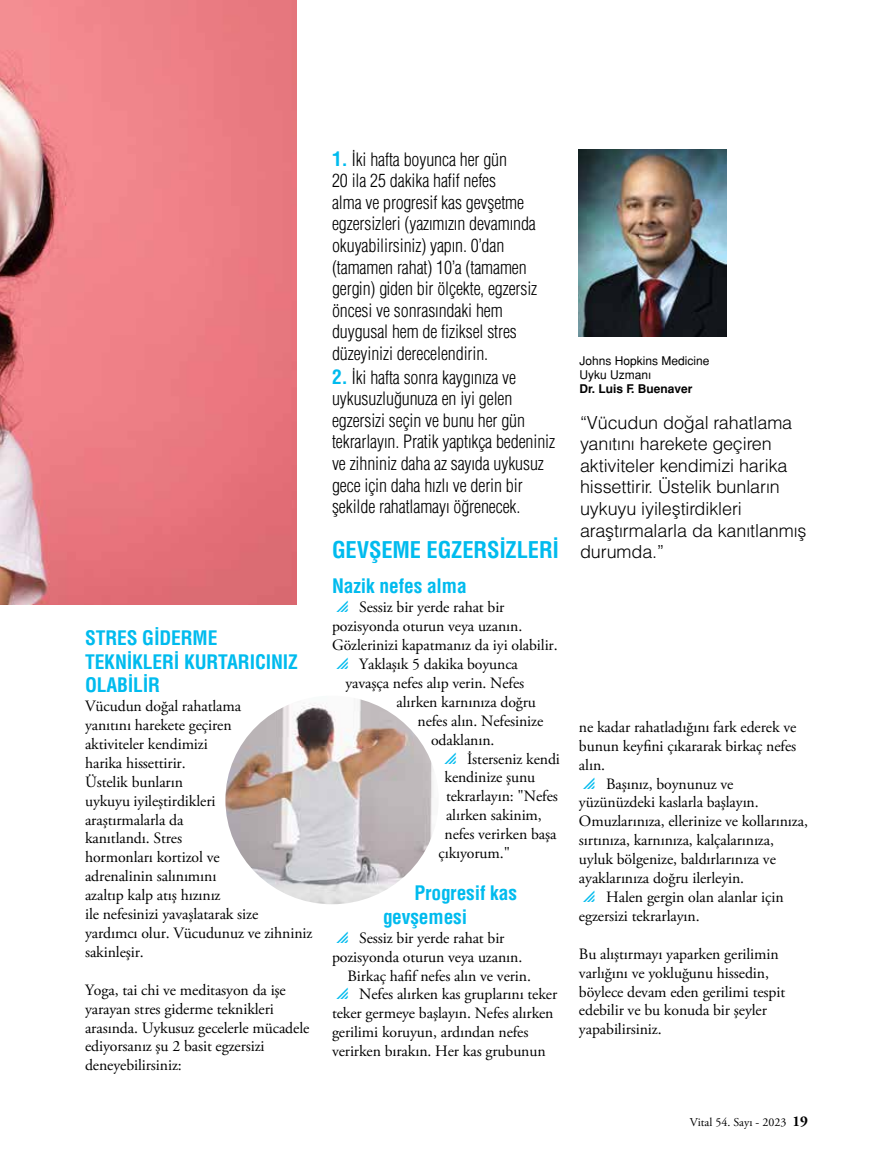
<style>
.page{position:relative;width:893px;height:1170px;background:#fff}
.page>*{position:absolute;margin:0;border:0;box-sizing:border-box;transform-origin:0 0}
.t1{font:22.5px "Helvetica Cond Bold Tr";letter-spacing:-.005em;color:#0be}
.t2{font:19.5px/23.4px "Helvetica Cond Bold Tr";letter-spacing:-.005em;color:#0be}
.t3{font:18px/21.6px "Helvetica Condensed Light Tr";letter-spacing:-.005em;color:#000}
.t4{font:18px/21.6px "Helvetica Light Normal Tr";letter-spacing:-.005em;color:#000}
.t5{font:15.75px/18.9px "Adobe Garamond Pro";letter-spacing:-.005em;color:#000}
.t6{font:12px/14.4px "Helvetica Normal Tr";color:#000}
.t7{font:12px "Adobe Garamond Pro";color:#000}
.t8{font:700 12px "Helvetica Tr";color:#000}
.s1{font-family:"Helvetica Cond Bold Tr";font-size:19.5px;color:#0be}
.s2{font-weight:700;font-size:15px}
</style>
<div class="page">
<img style="left:0;top:0;width:297px;height:604px">
<img style="left:579px;top:149px;width:147px;height:188px">
<img style="left:225px;top:699px;width:208px;height:205px">
<p class="t2" style="left:85px;top:626px;width:214px">STRES GİDERME<br>TEKNİKLERİ KURTARICINIZ<br>OLABİLİR</p>
<p class="t5" style="left:85px;top:697px;width:229px">Vücudun doğal rahatlama<br>yanıtını harekete geçiren<br>aktiviteler kendimizi<br>harika hissettirir.<br>Üstelik bunların<br>uykuyu iyileştirdikleri<br>araştırmalarla da<br>kanıtlandı. Stres<br>hormonları kortizol ve<br>adrenalinin salınımını<br>azaltıp kalp atış hızınız<br>ile nefesinizi yavaşlatarak size yardımcı olur. Vücudunuz ve zihniniz sakinleşir.</p>
<p class="t5" style="left:85px;top:980px;width:226px">Yoga, tai chi ve meditasyon da işe yarayan stres giderme teknikleri arasında. Uykusuz gecelerle mücadele ediyorsanız şu 2 basit egzersizi deneyebilirsiniz:</p>
<p class="t3" style="left:332px;top:148px;width:207px"><span class="s1">1.</span> İki hafta boyunca her gün<br>20 ila 25 dakika hafif nefes<br>alma ve progresif kas gevşetme egzersizleri (yazımızın devamında okuyabilirsiniz) yapın. 0’dan (tamamen rahat) 10’a (tamamen gergin) giden bir ölçekte, egzersiz öncesi ve sonrasındaki hem duygusal hem de fiziksel stres düzeyinizi derecelendirin.</p>
<p class="t3" style="left:332px;top:366px;width:225px"><span class="s1">2.</span> İki hafta sonra kaygınıza ve uykusuzluğunuza en iyi gelen egzersizi seçin ve bunu her gün tekrarlayın. Pratik yaptıkça bedeniniz ve zihniniz daha az sayıda uykusuz gece için daha hızlı ve derin bir şekilde rahatlamayı öğrenecek.</p>
<h1 class="t1" style="left:332px;top:536px;width:228px">GEVŞEME EGZERSİZLERİ</h1>
<p class="t2" style="left:332px;top:574px;width:136px">Nazik nefes alma</p>
<p class="t5" style="left:359px;top:598px;width:147px">Sessiz bir yerde rahat bir</p>
<p class="t5" style="left:332px;top:617px;width:192px">pozisyonda oturun veya uzanın.</p>
<p class="t5" style="left:332px;top:636px;width:227px">Gözlerinizi kapatmanız da iyi olabilir.</p>
<p class="t5" style="left:359px;top:655px;width:160px">Yaklaşık 5 dakika boyunca</p>
<p class="t5" style="left:345px;top:674px;width:180px">yavaşça nefes alıp verin. Nefes</p>
<p class="t5" style="left:396px;top:693px;width:141px">alırken karnınıza doğru</p>
<p class="t5" style="left:417px;top:711px;width:127px">nefes alın. Nefesinize</p>
<p class="t5" style="left:431px;top:730px;width:65px">odaklanın.</p>
<p class="t5" style="left:467px;top:749px;width:94px">İsterseniz kendi</p>
<p class="t5" style="left:444px;top:768px;width:92px">kendinize şunu</p>
<p class="t5" style="left:446px;top:787px;width:113px">tekrarlayın: "Nefes</p>
<p class="t5" style="left:446px;top:806px;width:97px">alırken sakinim,</p>
<p class="t5" style="left:444px;top:825px;width:113px">nefes verirken başa</p>
<p class="t5" style="left:438px;top:844px;width:73px">çıkıyorum."</p>
<p class="t2" style="left:383px;top:881px;width:136px;text-indent:31px">Progresif kas gevşemesi</p>
<p class="t5" style="left:359px;top:928px;width:147px">Sessiz bir yerde rahat bir</p>
<p class="t5" style="left:332px;top:947px;width:192px">pozisyonda oturun veya uzanın.</p>
<p class="t5" style="left:347px;top:966px;width:185px">Birkaç hafif nefes alın ve verin.</p>
<p class="t5" style="left:359px;top:985px;width:200px">Nefes alırken kas gruplarını teker</p>
<p class="t5" style="left:332px;top:1004px;width:223px">teker germeye başlayın. Nefes alırken</p>
<p class="t5" style="left:332px;top:1023px;width:198px">gerilimi koruyun, ardından nefes</p>
<p class="t5" style="left:332px;top:1042px;width:215px">verirken bırakın. Her kas grubunun</p>
<p class="t6" style="left:579px;top:353px;width:131px">Johns Hopkins Medicine<br>Uyku Uzmanı</p>
<p class="t8" style="left:579px;top:382px;width:114px">Dr. Luis F. Buenaver</p>
<p class="t4" style="left:580px;top:411px;width:228px">“Vücudun doğal rahatlama yanıtını harekete geçiren aktiviteler kendimizi harika hissettirir. Üstelik bunların uykuyu iyileştirdikleri araştırmalarla da kanıtlanmış durumda.”</p>
<p class="t5" style="left:579px;top:717px;width:219px">ne kadar rahatladığını fark ederek ve</p>
<p class="t5" style="left:579px;top:736px;width:219px">bunun keyfini çıkararak birkaç nefes</p>
<p class="t5" style="left:579px;top:755px;width:28px">alın.</p>
<p class="t5" style="left:606px;top:774px;width:129px">Başınız, boynunuz ve</p>
<p class="t5" style="left:579px;top:793px;width:181px">yüzünüzdeki kaslarla başlayın.</p>
<p class="t5" style="left:579px;top:812px;width:230px">Omuzlarınıza, ellerinize ve kollarınıza,</p>
<p class="t5" style="left:579px;top:831px;width:197px">sırtınıza, karnınıza, kalçalarınıza,</p>
<p class="t5" style="left:579px;top:850px;width:198px">uyluk bölgenize, baldırlarınıza ve</p>
<p class="t5" style="left:579px;top:869px;width:167px">ayaklarınıza doğru ilerleyin.</p>
<p class="t5" style="left:606px;top:888px;width:179px">Halen gergin olan alanlar için</p>
<p class="t5" style="left:579px;top:906px;width:122px">egzersizi tekrarlayın.</p>
<p class="t5" style="left:579px;top:944px;width:208px">Bu alıştırmayı yaparken gerilimin varlığını ve yokluğunu hissedin, böylece devam eden gerilimi tespit edebilir ve bu konuda bir şeyler yapabilirsiniz.</p>
<p class="t7" style="left:690px;top:1114px;width:120px">Vital 54. Sayı - 2023 <span class="s2">19</span></p>
</div>
